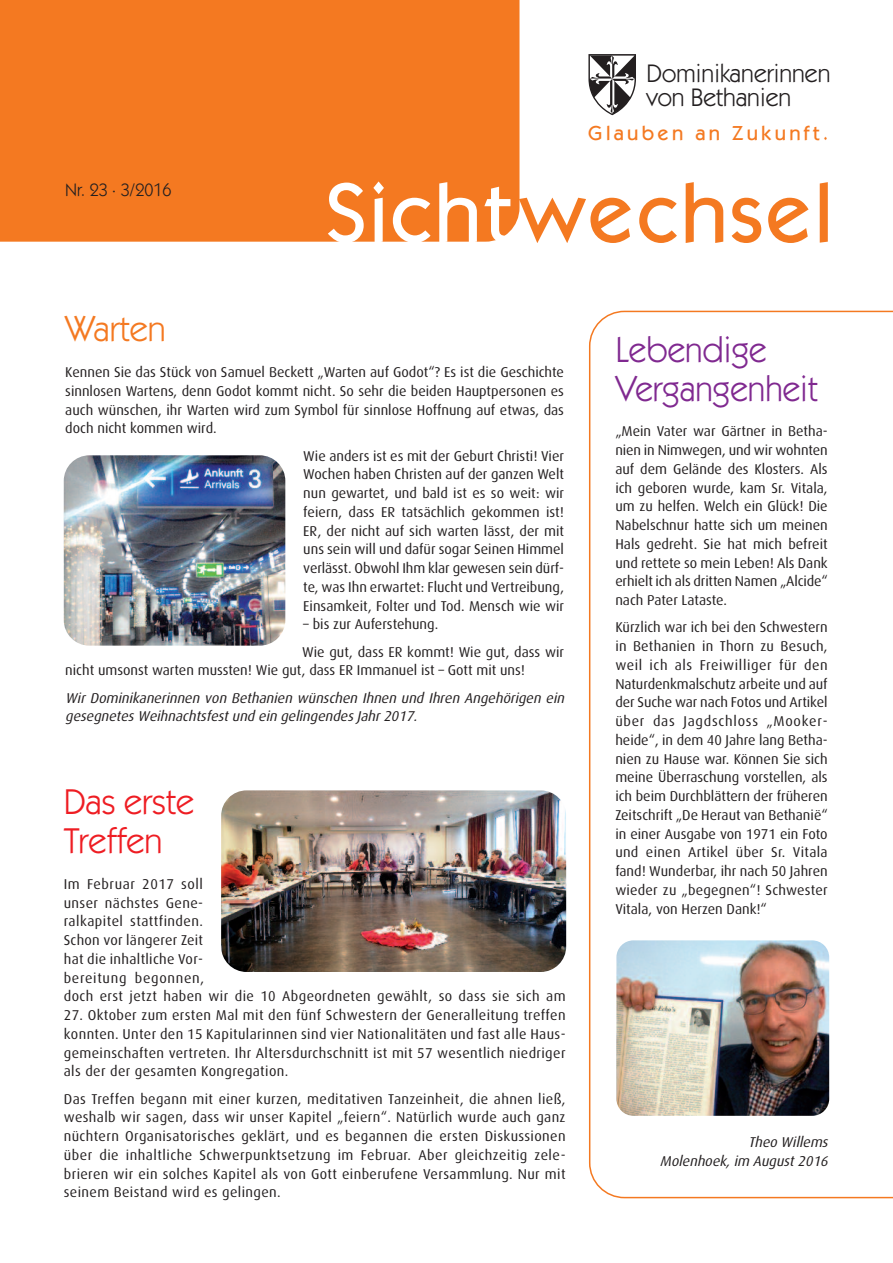
<style>
.page{position:relative;width:893px;height:1263px;background:#fff}
.page>*{position:absolute;margin:0;border:0;box-sizing:border-box;transform-origin:0 0}
.t1{font:500 84.15px "Itc Kabel";letter-spacing:.03em;color:#f47921}
.t2{font:36px/39px "Itc Kabel";color:#802990}
.t3{font:36px/39px "Itc Kabel";color:#ee1d23}
.t4{font:36px "Itc Kabel";color:#f47921}
.t5{font:25.5px/23.7px "Itc Kabel";color:#231f20}
.t6{font:500 20.4px "Itc Kabel";letter-spacing:.16em;color:#f47921}
.t7{font:18px "Itc Kabel";color:#231f20}
.t8{font:14.25px/18.8px "Dax";letter-spacing:.01em;color:#231f20;text-align:justify}
.t9{font:italic 14.25px/18.8px "Dax";color:#231f20}
.s1{color:#fff}
</style>
<div class="page">
<div style="left:0;top:0;width:519px;height:242px;background:#f47921"></div>
<svg style="left:588px;top:54px;width:48px;height:61px"></svg>
<img style="left:64px;top:455px;width:221px;height:191px;border-radius:26px">
<svg style="left:589px;top:311px;width:304px;height:887px"></svg>
<img style="left:616px;top:940px;width:213px;height:176px;border-radius:17px">
<img style="left:221px;top:790px;width:345px;height:182px;border-radius:26px">
<p class="t7" style="left:65px;top:183px;width:108px">Nr. 23 · 3/2016</p>
<h3 class="t5" style="left:646px;top:63px;width:185px">Dominikanerinnen von Bethanien</h3>
<h3 class="t6" style="left:588px;top:126px;width:242px">Glauben an Zukunft.</h3>
<h1 class="t1" style="left:325px;top:184px;width:510px"><span class="s1">Sicht</span>wechsel</h1>
<h2 class="t4" style="left:65px;top:316px;width:102px">Warten</h2>
<p class="t8" style="left:65px;top:364px;width:500px">Kennen Sie das Stück von Samuel Beckett „Warten auf Godot“? Es ist die Geschichte sinnlosen Wartens, denn Godot kommt nicht. So sehr die beiden Hauptpersonen es auch wünschen, ihr Warten wird zum Symbol für sinnlose Hoffnung auf etwas, das doch nicht kommen wird.</p>
<p class="t8" style="left:303px;top:447px;width:262px">Wie anders ist es mit der Geburt Christi! Vier Wochen haben Christen auf der ganzen Welt nun gewartet, und bald ist es so weit: wir feiern, dass ER tatsächlich gekommen ist!<br>ER, der nicht auf sich warten lässt, der mit uns sein will und dafür sogar Seinen Himmel verlässt. Obwohl Ihm klar gewesen sein dürf&shy;te, was Ihn erwartet: Flucht und Vertreibung, Einsamkeit, Folter und Tod. Mensch wie wir</p>
<p class="t8" style="left:302px;top:612px;width:263px;line-height:27.3px">– bis zur Auferstehung.<br>Wie gut, dass ER kommt! Wie gut, dass wir</p>
<p class="t8" style="left:65px;top:662px;width:461px">nicht umsonst warten mussten! Wie gut, dass ER Immanuel ist – Gott mit uns!</p>
<p class="t9" style="left:65px;top:689px;width:503px">Wir Dominikanerinnen von Bethanien wünschen Ihnen und Ihren Angehörigen ein gesegnetes Weihnachtsfest und ein gelingendes Jahr 2017.</p>
<h2 class="t3" style="left:64px;top:785px;width:132px">Das erste<br>Treffen</h2>
<p class="t8" style="left:64px;top:875px;width:503px;text-align:left">Im Februar 2017 soll<br>unser nächstes Gene-<br>ralkapitel stattfinden.<br>Schon vor längerer Zeit<br>hat die inhaltliche Vor-<br>bereitung begonnen,<br>doch erst jetzt haben wir die 10 Abgeordneten gewählt, so dass sie sich am</p>
<p class="t8" style="left:64px;top:1007px;width:503px">27. Oktober zum ersten Mal mit den fünf Schwestern der Generalleitung treffen konnten. Unter den 15 Kapitularinnen sind vier Nationalitäten und fast alle Haus&shy;gemeinschaften vertreten. Ihr Altersdurchschnitt ist mit 57 wesentlich niedriger als der der gesamten Kongregation.</p>
<p class="t8" style="left:64px;top:1090px;width:503px">Das Treffen begann mit einer kurzen, meditativen Tanzeinheit, die ahnen ließ, weshalb wir sagen, dass wir unser Kapitel „feiern“. Natürlich wurde auch ganz nüchtern Organisatorisches geklärt, und es begannen die ersten Diskussionen über die inhaltliche Schwerpunktsetzung im Februar. Aber gleichzeitig zele&shy;brieren wir ein solches Kapitel als von Gott einberufene Versammlung. Nur mit seinem Beistand wird es gelingen.</p>
<h2 class="t2" style="left:615px;top:332px;width:204px">Lebendige<br>Vergangenheit</h2>
<p class="t8" style="left:615px;top:423px;width:214px">„Mein Vater war Gärtner in Betha&shy;nien in Nimwegen, und wir wohnten auf dem Gelände des Klosters. Als ich geboren wurde, kam Sr. Vitala, um zu helfen. Welch ein Glück! Die Nabelschnur hatte sich um meinen Hals gedreht. Sie hat mich befreit und rettete so mein Leben! Als Dank erhielt ich als dritten Namen „Alcide“ nach Pater Lataste.</p>
<p class="t8" style="left:615px;top:619px;width:214px">Kürzlich war ich bei den Schwestern in Bethanien in Thorn zu Besuch, weil ich als Freiwilliger für den Naturdenkmalschutz arbeite und auf der Suche war nach Fotos und Artikel über das Jagdschloss „Mooker&shy;heide“, in dem 40 Jahre lang Betha&shy;nien zu Hause war. Können Sie sich meine Überraschung vorstellen, als ich beim Durchblättern der früheren Zeitschrift „De Heraut van Bethanië“ in einer Ausgabe von 1971 ein Foto und einen Artikel über Sr. Vitala fand! Wunderbar, ihr nach 50 Jahren wieder zu „begegnen“! Schwester Vitala, von Herzen Dank!“</p>
<p class="t9" style="left:660px;top:1134px;width:172px;text-align:right">Theo Willems<br>Molenhoek, im August 2016</p>
</div>
